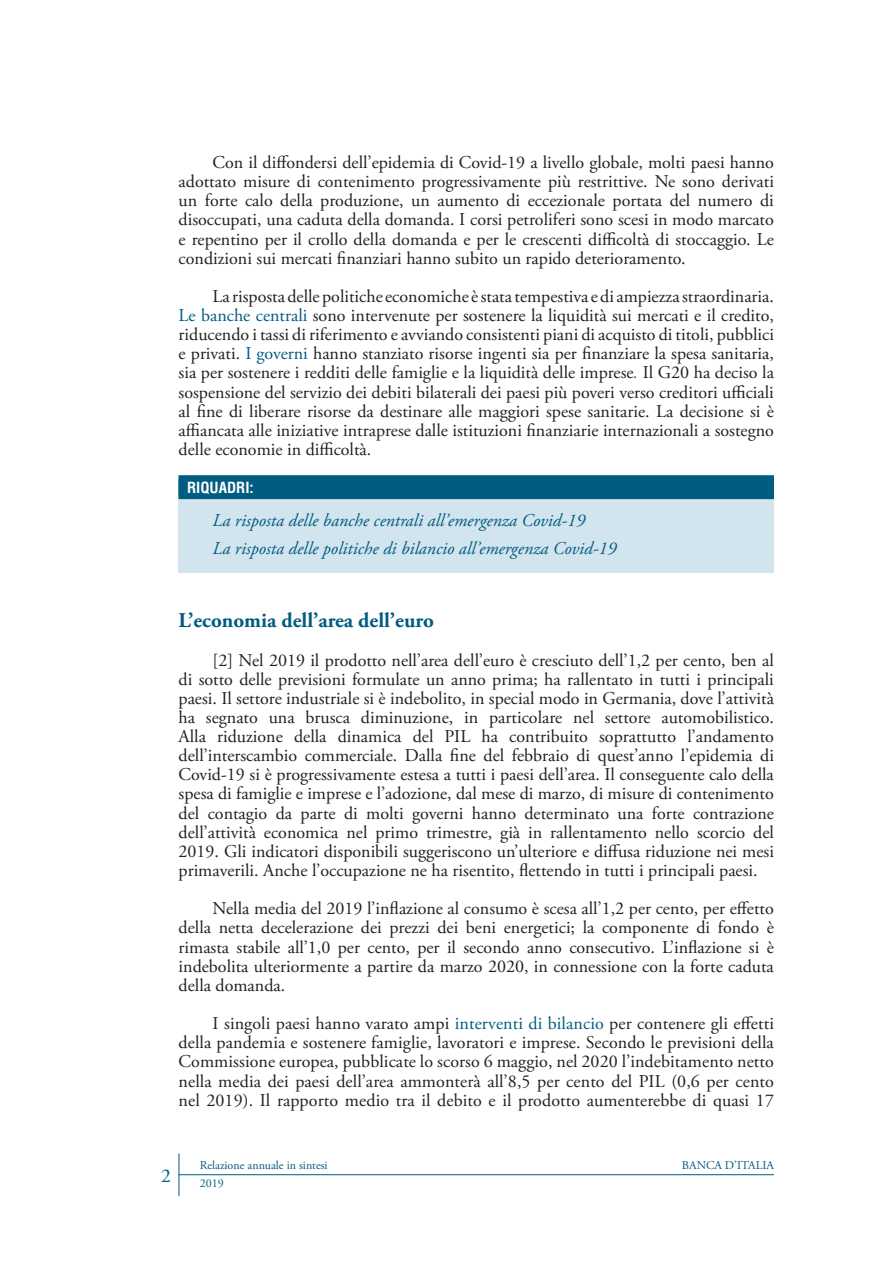
<style>
.page{position:relative;width:893px;height:1263px;background:#fff}
.page>*{position:absolute;margin:0;border:0;box-sizing:border-box;transform-origin:0 0}
.sott{font:700 21px "Adobe Garamond Pro";color:#005c81}
.t1{font:19.5px "Adobe Garamond Pro";color:#005c81}
.PARAGRAFO__Testo{font:18px/19.2px "Adobe Garamond Pro";color:#231f20;text-align:justify}
.PARAGRAFO__Box{font:italic 18px "Adobe Garamond Pro";color:#005c81}
.TITOLO__Box{font:700 condensed 15px "Helvetica LT Std";color:#fff}
.t2{font:12px "Adobe Garamond Pro";color:#005c81}
.s1{color:#005c81}
.s2{font-style:italic;color:#005c81}
</style>
<div class="page">
<hr style="left:179px;top:1174px;width:595px;height:1px;background:#005c81">
<hr style="left:179px;top:1153px;width:1px;height:43px;background:#005c81">
<div style="left:179px;top:475px;width:595px;height:98px;background:#d2e4ee"></div>
<div style="left:179px;top:475px;width:595px;height:22px;background:#005c81"></div>
<div style="left:179px;top:480px;width:595px;height:19px;background:#005c81"></div>
<p class="PARAGRAFO__Testo" style="left:179px;top:153px;width:597px;text-indent:34px">Con il diffondersi dell’epidemia di Covid-19 a livello globale, molti paesi hanno adottato misure di contenimento progressivamente più restrittive. Ne sono derivati un forte calo della produzione, un aumento di eccezionale portata del numero di disoccupati, una caduta della domanda. I corsi petroliferi sono scesi in modo marcato e repentino per il crollo della domanda e per le crescenti difficoltà di stoccaggio. Le condizioni sui mercati finanziari hanno subito un rapido deterioramento.</p>
<p class="PARAGRAFO__Testo" style="left:179px;top:287px;width:597px;text-indent:34px">La risposta delle politiche economiche è stata tempestiva e di ampiezza straordinaria.<br><span class="s1">Le banche centrali</span> sono intervenute per sostenere la liquidità sui mercati e il credito, riducendo i tassi di riferimento e avviando consistenti piani di acquisto di titoli, pubblici e privati. <span class="s1">I governi</span> hanno stanziato risorse ingenti sia per finanziare la spesa sanitaria, sia per sostenere i redditi delle famiglie e la liquidità delle imprese<span class="s2">.</span> Il G20 ha deciso la sospensione del servizio dei debiti bilaterali dei paesi più poveri verso creditori ufficiali al fine di liberare risorse da destinare alle maggiori spese sanitarie. La decisione si è affiancata alle iniziative intraprese dalle istituzioni finanziarie internazionali a sostegno delle economie in difficoltà.</p>
<h4 class="TITOLO__Box" style="left:187px;top:478px;width:68px">RIQUADRI:</h4>
<p class="PARAGRAFO__Box" style="left:213px;top:510px;width:374px">La risposta delle banche centrali all’emergenza Covid-19</p>
<p class="PARAGRAFO__Box" style="left:213px;top:537px;width:405px">La risposta delle politiche di bilancio all’emergenza Covid-19</p>
<p class="sott" style="left:179px;top:608px;width:257px">L’economia dell’area dell’euro</p>
<p class="PARAGRAFO__Testo" style="left:179px;top:651px;width:597px;text-indent:34px">[2] Nel 2019 il prodotto nell’area dell’euro è cresciuto dell’1,2 per cento, ben al di sotto delle previsioni formulate un anno prima; ha rallentato in tutti i principali paesi. Il settore industriale si è indebolito, in special modo in Germania, dove l’attività ha segnato una brusca diminuzione, in particolare nel settore automobilistico.<br>Alla riduzione della dinamica del PIL ha contribuito soprattutto l’andamento dell’interscambio commerciale. Dalla fine del febbraio di quest’anno l’epidemia di Covid-19 si è progressivamente estesa a tutti i paesi dell’area. Il conseguente calo della spesa di famiglie e imprese e l’adozione, dal mese di marzo, di misure di contenimento del contagio da parte di molti governi hanno determinato una forte contrazione dell’attività economica nel primo trimestre, già in rallentamento nello scorcio del 2019. Gli indicatori disponibili suggeriscono un’ulteriore e diffusa riduzione nei mesi primaverili. Anche l’occupazione ne ha risentito, flettendo in tutti i principali paesi.</p>
<p class="PARAGRAFO__Testo" style="left:179px;top:900px;width:597px;text-indent:34px">Nella media del 2019 l’inflazione al consumo è scesa all’1,2 per cento, per effetto della netta decelerazione dei prezzi dei beni energetici; la componente di fondo è rimasta stabile all’1,0 per cento, per il secondo anno consecutivo. L’inflazione si è indebolita ulteriormente a partire da marzo 2020, in connessione con la forte caduta della domanda.</p>
<p class="PARAGRAFO__Testo" style="left:179px;top:1014px;width:597px;text-indent:34px">I singoli paesi hanno varato ampi <span class="s1">interventi di bilancio</span> per contenere gli effetti della pandemia e sostenere famiglie, lavoratori e imprese. Secondo le previsioni della Commissione europea, pubblicate lo scorso 6 maggio, nel 2020 l’indebitamento netto nella media dei paesi dell’area ammonterà all’8,5 per cento del PIL (0,6 per cento nel 2019). Il rapporto medio tra il debito e il prodotto aumenterebbe di quasi 17</p>
<p class="t1" style="left:161px;top:1164px;width:11px">2</p>
<p class="t2" style="left:200px;top:1158px;width:129px">Relazione annuale in sintesi</p>
<p class="t2" style="left:682px;top:1158px;width:93px">BANCA D’ITALIA</p>
<p class="t2" style="left:200px;top:1176px;width:25px">2019</p>
</div>
